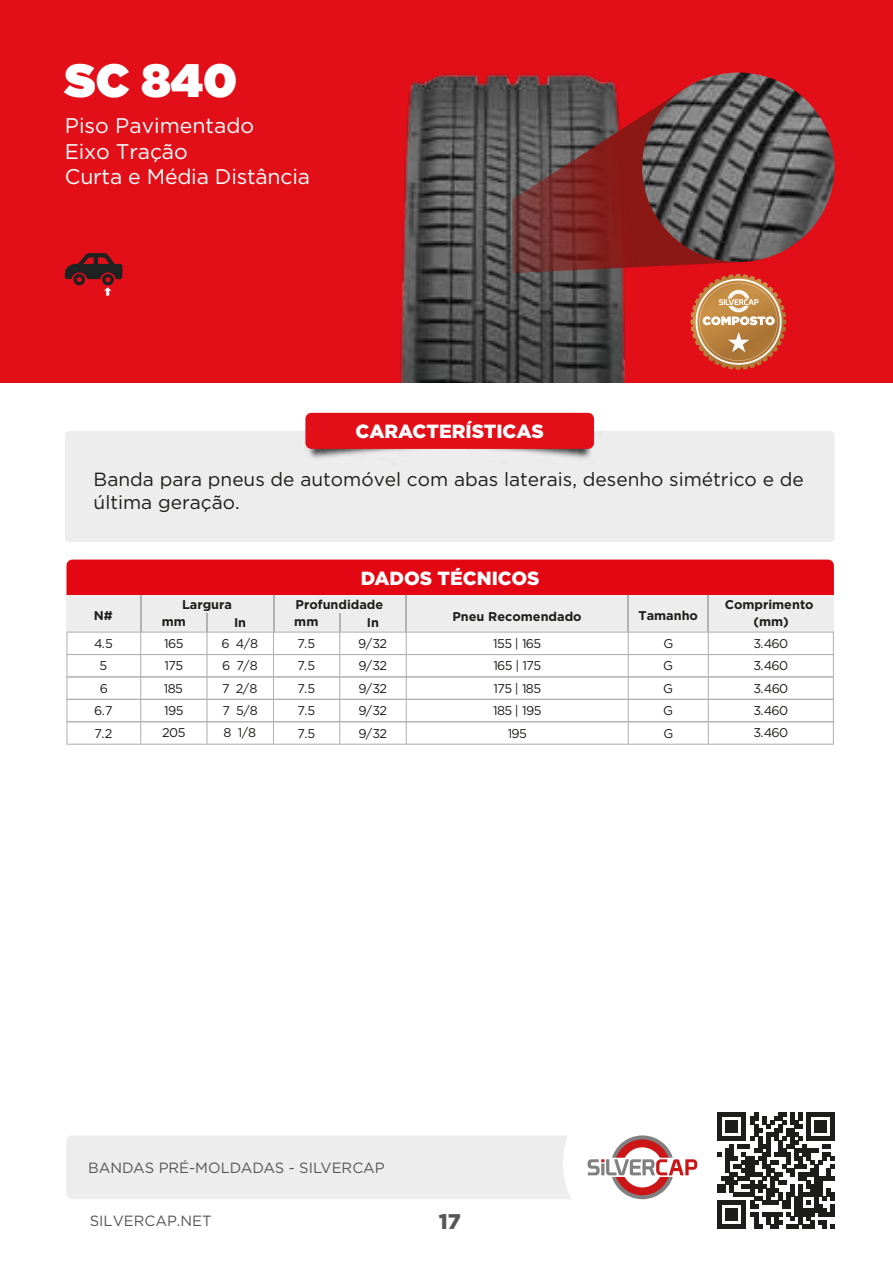
<style>
.page{position:relative;width:893px;height:1263px;background:#fff}
.page>*{position:absolute;margin:0;border:0;box-sizing:border-box;transform-origin:0 0}
.t1{font:900 46.8px "Gotham";color:#fff}
.t2{font:21.3px/25.5px "Gotham";letter-spacing:-.01em;color:#fff}
.t3{font:900 21.3px "Gotham";color:#575756}
.t4{font:19.2px/22.8px "Gotham";color:#1d1d1b}
.t5{font:900 19.2px "Gotham";color:#fff}
.t6{font:900 18.9px "Gotham";color:#fff}
.t7{font:14.7px "Gotham";color:#575756}
.t8{font:12.6px "Gotham";letter-spacing:-.05em;color:#1d1d1b}
.t9{font:700 12.6px "Gotham";color:#1d1d1b}
</style>
<div class="page">
<div style="left:0;top:0;width:893px;height:383px;background:#e20e18"></div>
<div style="left:65px;top:431px;width:769px;height:111px;background:#ededed"></div>
<img style="left:296px;top:414px;width:307px;height:54px">
<div style="left:305px;top:413px;width:289px;height:36px;background:#e20e18;border-radius:6px"></div>
<img style="left:400px;top:73px;width:225px;height:310px">
<img style="left:689px;top:73px;width:145px;height:179px">
<svg style="left:65px;top:253px;width:57px;height:43px"></svg>
<svg style="left:512px;top:86px;width:270px;height:279px;background:#7e4844"></svg>
<svg style="left:718px;top:1112px;width:116px;height:117px"></svg>
<svg style="left:66px;top:560px;width:768px;height:185px"></svg>
<div style="left:66px;top:1135px;width:505px;height:64px;background:#ededed"></div>
<svg style="left:587px;top:1135px;width:110px;height:64px"></svg>
<h1 class="t1" style="left:65px;top:47px;width:174px">SC 840</h1>
<h2 class="t2" style="left:65px;top:112px;width:247px">Piso Pavimentado<br>Eixo Tração<br>Curta e Média Distância</h2>
<h3 class="t5" style="left:356px;top:418px;width:190px">CARACTERÍSTICAS</h3>
<h3 class="t4" style="left:94px;top:468px;width:712px">Banda para pneus de automóvel com abas laterais, desenho simétrico e de última geração.</h3>
<h3 class="t6" style="left:361px;top:565px;width:180px">DADOS TÉCNICOS</h3>
<p class="t9" style="left:182px;top:596px;width:51px">Largura</p>
<p class="t9" style="left:296px;top:596px;width:89px">Profundidade</p>
<p class="t9" style="left:725px;top:596px;width:90px">Comprimento</p>
<p class="t9" style="left:452px;top:608px;width:131px">Pneu Recomendado</p>
<p class="t9" style="left:638px;top:607px;width:61px">Tamanho</p>
<p class="t9" style="left:94px;top:607px;width:20px">N#</p>
<p class="t8" style="left:94px;top:635px;width:20px">4.5</p>
<p class="t8" style="left:164px;top:635px;width:21px">165</p>
<p class="t8" style="left:222px;top:635px;width:38px">6 4/8</p>
<p class="t8" style="left:297px;top:635px;width:19px">7.5</p>
<p class="t8" style="left:358px;top:635px;width:30px">9/32</p>
<p class="t8" style="left:493px;top:635px;width:50px">155 | 165</p>
<p class="t8" style="left:663px;top:635px;width:11px">G</p>
<p class="t8" style="left:753px;top:635px;width:36px">3.460</p>
<p class="t8" style="left:100px;top:658px;width:9px">5</p>
<p class="t8" style="left:165px;top:658px;width:20px">175</p>
<p class="t8" style="left:222px;top:658px;width:37px">6 7/8</p>
<p class="t8" style="left:297px;top:658px;width:19px">7.5</p>
<p class="t8" style="left:358px;top:658px;width:30px">9/32</p>
<p class="t8" style="left:493px;top:658px;width:49px">165 | 175</p>
<p class="t8" style="left:663px;top:658px;width:11px">G</p>
<p class="t8" style="left:753px;top:658px;width:36px">3.460</p>
<p class="t8" style="left:100px;top:680px;width:10px">6</p>
<p class="t8" style="left:164px;top:680px;width:21px">185</p>
<p class="t8" style="left:222px;top:680px;width:37px">7 2/8</p>
<p class="t8" style="left:297px;top:680px;width:19px">7.5</p>
<p class="t8" style="left:358px;top:680px;width:30px">9/32</p>
<p class="t8" style="left:493px;top:680px;width:49px">175 | 185</p>
<p class="t8" style="left:663px;top:680px;width:11px">G</p>
<p class="t8" style="left:753px;top:680px;width:36px">3.460</p>
<p class="t8" style="left:94px;top:702px;width:20px">6.7</p>
<p class="t8" style="left:164px;top:702px;width:21px">195</p>
<p class="t8" style="left:223px;top:702px;width:37px">7 5/8</p>
<p class="t8" style="left:297px;top:702px;width:19px">7.5</p>
<p class="t8" style="left:358px;top:702px;width:30px">9/32</p>
<p class="t8" style="left:493px;top:702px;width:50px">185 | 195</p>
<p class="t8" style="left:663px;top:702px;width:11px">G</p>
<p class="t8" style="left:753px;top:702px;width:36px">3.460</p>
<p class="t8" style="left:95px;top:725px;width:19px">7.2</p>
<p class="t8" style="left:162px;top:725px;width:25px">205</p>
<p class="t8" style="left:224px;top:725px;width:34px">8 1/8</p>
<p class="t8" style="left:297px;top:725px;width:19px">7.5</p>
<p class="t8" style="left:358px;top:725px;width:30px">9/32</p>
<p class="t8" style="left:508px;top:725px;width:21px">195</p>
<p class="t8" style="left:663px;top:725px;width:11px">G</p>
<p class="t8" style="left:753px;top:725px;width:36px">3.460</p>
<p class="t9" style="left:162px;top:613px;width:26px">mm</p>
<p class="t9" style="left:234px;top:614px;width:14px">In</p>
<p class="t9" style="left:294px;top:613px;width:26px">mm</p>
<p class="t9" style="left:367px;top:614px;width:14px">In</p>
<p class="t9" style="left:753px;top:613px;width:37px">(mm)</p>
<p class="t7" style="left:88px;top:1158px;width:298px">BANDAS PRÉ-MOLDADAS - SILVERCAP</p>
<p class="t7" style="left:90px;top:1212px;width:124px">SILVERCAP.NET</p>
<h2 class="t3" style="left:439px;top:1207px;width:23px">17</h2>
</div>
